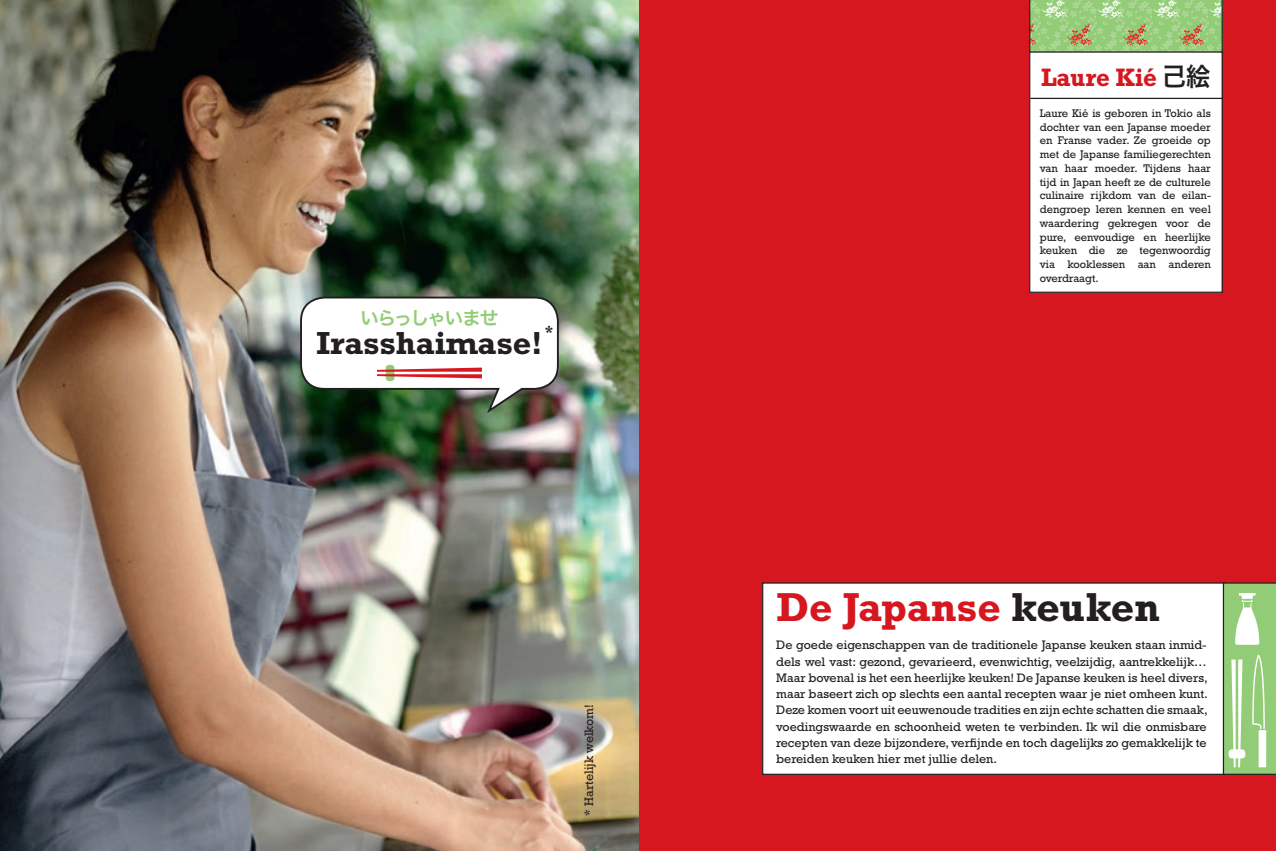
<style>
.page{position:relative;width:1276px;height:851px;background:#fff}
.page>*{position:absolute;margin:0;border:0;box-sizing:border-box;transform-origin:0 0}
.t1{font:700 41px "Rockwell Std";color:#d7171f}
.t2{font:700 32.38px "Rockwell Std";letter-spacing:-.005em;color:#231f20}
.t3{font:700 25.5px "Rockwell Std";letter-spacing:-.005em;color:#d7171f;scale:.95 1}
.t4{font:18.75px "Hira Kaku Pro N W6";letter-spacing:-.08em;color:#93cc77}
.t5{font:700 15px "Rockwell Std";color:#231f20}
.t6{font:12.5px/16.2px "Rockwell Std";color:#231f20}
.t7{font:11.25px/13.8px "Rockwell Std";color:#231f20;text-align:justify}
.s1{font-family:"Hira Kaku Pro N W6";font-weight:400;color:#231f20}
.s2{color:#231f20}
</style>
<div class="page">
<div style="left:638px;top:0;width:638px;height:850px;background:#d7171f"></div>
<img style="left:0;top:0;width:638px;height:850px">
<svg style="left:1029px;top:0;width:193px;height:51px;background:#a0c77f"></svg>
<div style="left:1029px;top:52px;width:193px;height:240px;background:#fff"></div>
<div style="left:1029px;top:51px;width:193px;height:242px;border:1px solid #231f20"></div>
<hr style="left:1030px;top:98px;width:192px;height:1px;background:#231f20">
<div style="left:762px;top:583px;width:462px;height:191px;background:#fff"></div>
<svg style="left:299px;top:295px;width:261px;height:121px"></svg>
<svg style="left:1222px;top:582px;width:54px;height:192px;background:#a9d494"></svg>
<h3 class="t4" style="left:360px;top:301px;width:140px">いらっしゃいませ</h3>
<p class="t5" style="left:545px;top:322px;width:10px">*</p>
<h2 class="t2" style="left:316px;top:324px;width:228px">Irasshaimase!</h2>
<p class="t6" style="left:581px;top:815px;width:113px;rotate:-90deg">* Hartelijk welkom!</p>
<h3 class="t3" style="left:1041px;top:62px;width:179px">Laure Kié <span class="s1">己絵</span></h3>
<p class="t7" style="left:1039px;top:106px;width:173px">Laure Kié is geboren in Tokio als dochter van een Japanse moeder en Franse vader. Ze groeide op met de Japanse familiegerechten van haar moeder. Tijdens haar tijd in Japan heeft ze de culturele culinaire rijkdom van de eilan&shy;dengroep leren kennen en veel waardering gekregen voor de pure, eenvoudige en heerlijke keuken die ze tegenwoordig via kooklessen aan anderen overdraagt.</p>
<h1 class="t1" style="left:776px;top:582px;width:385px">De Japanse <span class="s2">keuken</span></h1>
<p class="t6" style="left:776px;top:636px;width:433px">De goede eigenschappen van de traditionele Japanse keuken staan inmid&shy;dels wel vast: gezond, gevarieerd, evenwichtig, veelzijdig, aantrekkelijk… Maar bovenal is het een heerlijke keuken! De Japanse keuken is heel divers, maar baseert zich op slechts een aantal recepten waar je niet omheen kunt.<br>Deze komen voort uit eeuwenoude tradities en zijn echte schatten die smaak, voedingswaarde en schoonheid weten te verbinden. Ik wil die onmisbare recepten van deze bijzondere, verfijnde en toch dagelijks zo gemakkelijk te bereiden keuken hier met jullie delen.</p>
</div>
